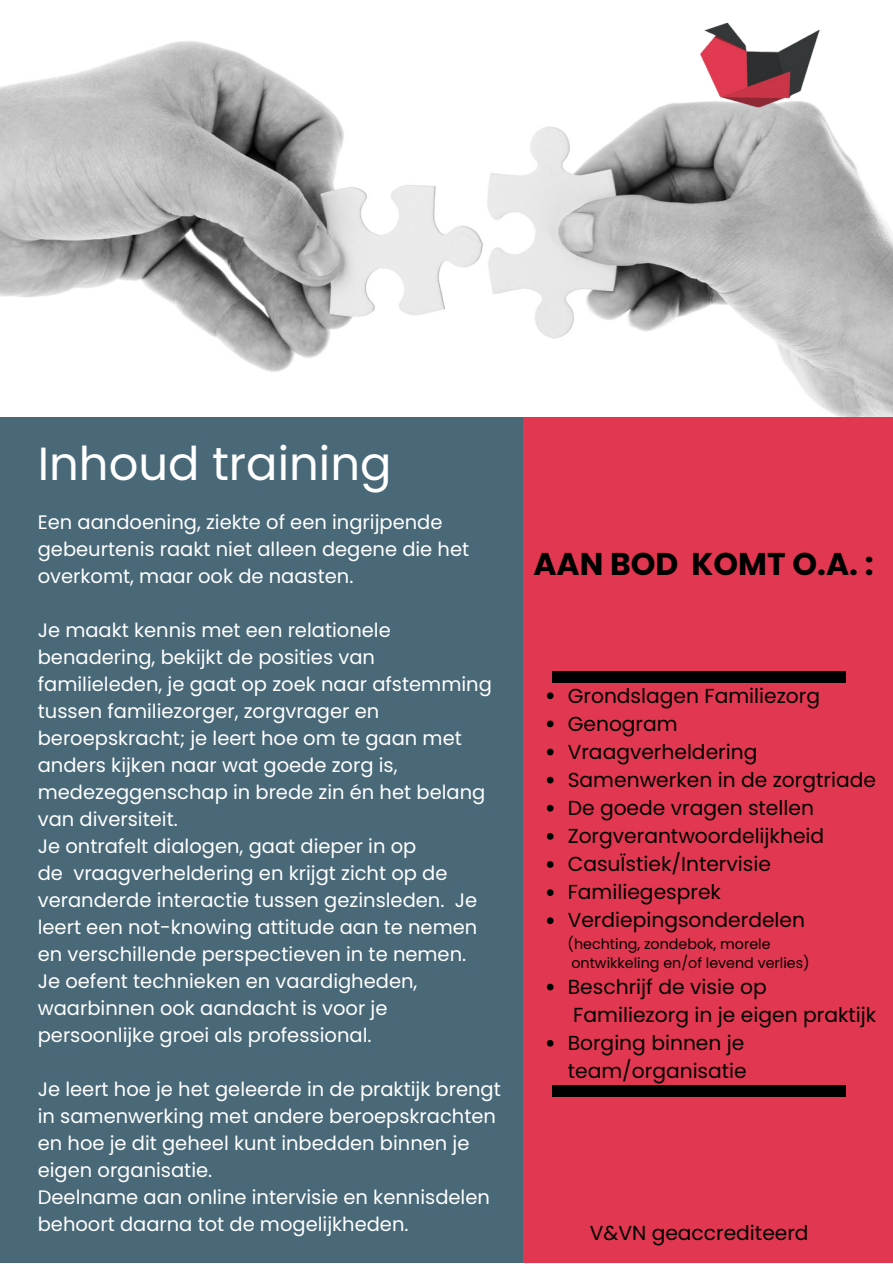
<style>
.page{position:relative;width:893px;height:1264px;background:#fff}
.page>*{position:absolute;margin:0;border:0;box-sizing:border-box;transform-origin:0 0}
.t1{font:46.5px "Poppins";color:#fff}
.t2{font:700 31.5px "Poppins";color:#000}
.t3{font:20.25px/28px "Poppins";color:#000}
.t4{font:19.5px/27px "Poppins";color:#fff}
.t5{font:14.25px/19px "Poppins";color:#000}
</style>
<div class="page">
<div style="left:0;top:0;width:892px;height:1262px;background:#496878"></div>
<div style="left:523px;top:416px;width:369px;height:846px;background:#e23750"></div>
<div style="left:551px;top:671px;width:294px;height:11px;background:#000"></div>
<div style="left:551px;top:1085px;width:294px;height:11px;background:#000"></div>
<img style="left:0;top:0;width:892px;height:416px">
<img style="left:698px;top:18px;width:122px;height:92px">
<svg style="left:546px;top:692px;width:7px;height:7px"></svg>
<svg style="left:546px;top:720px;width:7px;height:7px"></svg>
<svg style="left:546px;top:748px;width:7px;height:7px"></svg>
<svg style="left:546px;top:776px;width:7px;height:7px"></svg>
<svg style="left:546px;top:804px;width:7px;height:7px"></svg>
<svg style="left:546px;top:833px;width:7px;height:6px"></svg>
<svg style="left:546px;top:861px;width:7px;height:6px"></svg>
<svg style="left:546px;top:889px;width:7px;height:7px"></svg>
<svg style="left:546px;top:917px;width:7px;height:7px"></svg>
<svg style="left:546px;top:983px;width:7px;height:7px"></svg>
<svg style="left:546px;top:1039px;width:7px;height:7px"></svg>
<h1 class="t1" style="left:38px;top:430px;width:355px">Inhoud training</h1>
<p class="t4" style="left:38px;top:508px;width:433px">Een aandoening, ziekte of een ingrijpende gebeurtenis raakt niet alleen degene die het overkomt, maar ook de naasten.</p>
<p class="t4" style="left:38px;top:616px;width:455px">Je maakt kennis met een relationele benadering, bekijkt de posities van familieleden, je gaat op zoek naar afstemming tussen familiezorger, zorgvrager en beroepskracht; je leert hoe om te gaan met anders kijken naar wat goede zorg is, medezeggenschap in brede zin én het belang van diversiteit.<br>Je ontrafelt dialogen, gaat dieper in op<br>de vraagverheldering en krijgt zicht op de veranderde interactie tussen gezinsleden. Je leert een not-knowing attitude aan te nemen en verschillende perspectieven in te nemen.<br>Je oefent technieken en vaardigheden, waarbinnen ook aandacht is voor je persoonlijke groei als professional.</p>
<p class="t4" style="left:38px;top:1075px;width:464px">Je leert hoe je het geleerde in de praktijk brengt in samenwerking met andere beroepskrachten en hoe je dit geheel kunt inbedden binnen je eigen organisatie.<br>Deelname aan online intervisie en kennisdelen behoort daarna tot de mogelijkheden.</p>
<h2 class="t2" style="left:533px;top:542px;width:342px">AAN BOD KOMT O.A. :</h2>
<p class="t3" style="left:567px;top:681px;width:310px">Grondslagen Familiezorg<br>Genogram<br>Vraagverheldering<br>Samenwerken in de zorgtriade<br>De goede vragen stellen<br>Zorgverantwoordelijkheid<br>CasuÏstiek/Intervisie<br>Familiegesprek<br>Verdiepingsonderdelen</p>
<p class="t5" style="left:567px;top:934px;width:243px">(hechting, zondebok, morele ontwikkeling en/of levend verlies)</p>
<p class="t3" style="left:567px;top:972px;width:310px">Beschrijf de visie op<br>Familiezorg in je eigen praktijk<br>Borging binnen je team/organisatie</p>
<p class="t3" style="left:589px;top:1218px;width:220px">V&amp;VN geaccrediteerd</p>
</div>
